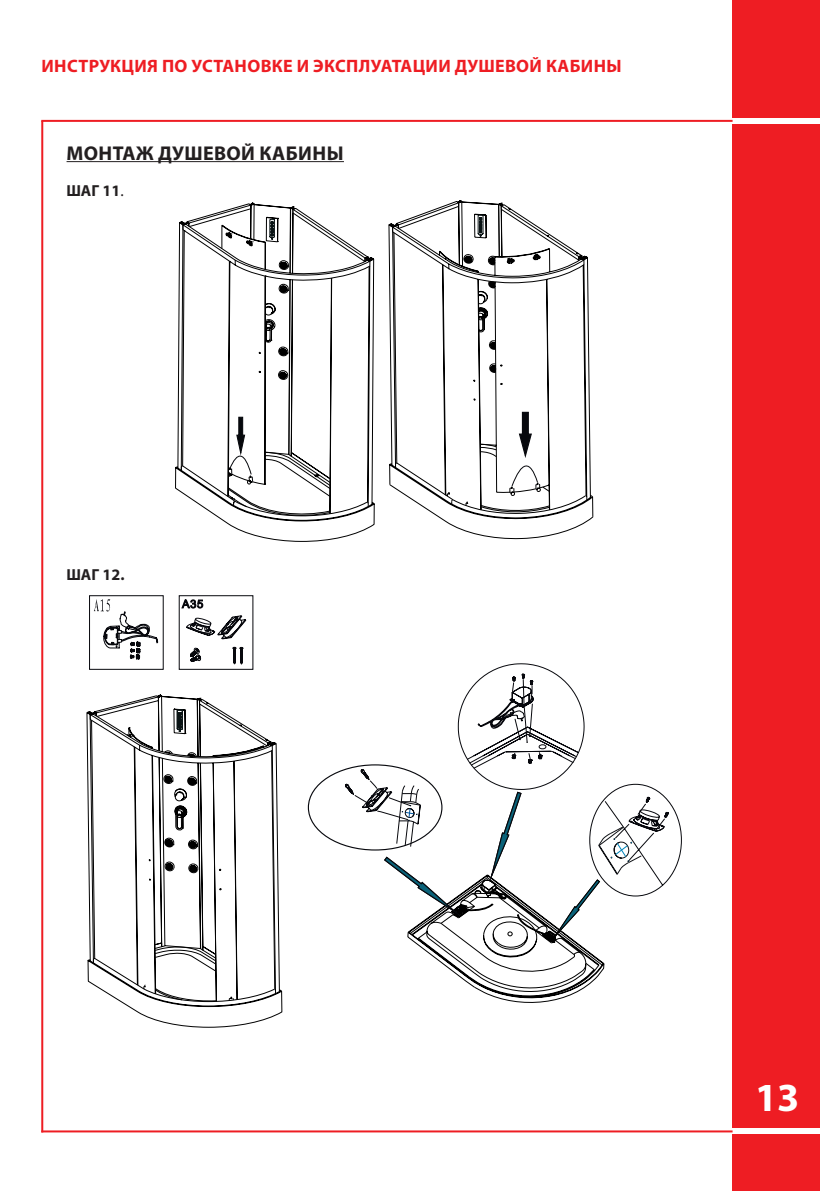
<style>
.page{position:relative;width:840px;height:1191px;background:#fff}
.page>*{position:absolute;margin:0;border:0;box-sizing:border-box;transform-origin:0 0}
.t1{font:700 40px "Myriad Pro";color:#fff}
.t2{font:700 20px "Myriad Pro";letter-spacing:.02em;color:#231f20}
.t3{font:700 18px "Myriad Pro";letter-spacing:.02em;color:#ee1d23}
.t4{font:700 16px "Myriad Pro";color:#231f20}
.s1{font-weight:400}
</style>
<div class="page">
<div style="left:731px;top:0;width:88px;height:1191px;background:#ee1d23"></div>
<div style="left:689px;top:118px;width:130px;height:6px;background:#fff"></div>
<div style="left:689px;top:1128px;width:130px;height:6px;background:#fff"></div>
<hr style="left:41px;top:120px;width:691px;height:2px;background:#ee1d23">
<hr style="left:41px;top:121px;width:2px;height:1011px;background:#ee1d23">
<hr style="left:41px;top:1130px;width:691px;height:2px;background:#ee1d23">
<hr style="left:66px;top:161px;width:278px;height:1px;background:#231f20">
<svg style="left:202px;top:203px;width:108px;height:14px"></svg>
<svg style="left:175px;top:217px;width:199px;height:324px"></svg>
<svg style="left:228px;top:240px;width:25px;height:244px"></svg>
<svg style="left:421px;top:200px;width:98px;height:14px"></svg>
<svg style="left:389px;top:214px;width:202px;height:325px"></svg>
<svg style="left:389px;top:254px;width:203px;height:265px"></svg>
<svg style="left:477px;top:215px;width:6px;height:21px"></svg>
<svg style="left:182px;top:600px;width:21px;height:8px"></svg>
<svg style="left:186px;top:615px;width:60px;height:50px"></svg>
<svg style="left:94px;top:599px;width:64px;height:61px"></svg>
<div style="left:89px;top:595px;width:74px;height:74px;border:1px solid #07080d"></div>
<svg style="left:307px;top:663px;width:374px;height:340px"></svg>
<svg style="left:107px;top:694px;width:110px;height:14px"></svg>
<svg style="left:88px;top:708px;width:194px;height:319px"></svg>
<svg style="left:126px;top:709px;width:107px;height:292px"></svg>
<p class="t3" style="left:41px;top:54px;width:581px">ИНСТРУКЦИЯ ПО УСТАНОВКЕ И ЭКСПЛУАТАЦИИ ДУШЕВОЙ КАБИНЫ</p>
<p class="t2" style="left:66px;top:140px;width:278px">МОНТАЖ ДУШЕВОЙ КАБИНЫ</p>
<p class="t4" style="left:66px;top:180px;width:59px">ШАГ 11<span class="s1">.</span></p>
<p class="t4" style="left:66px;top:564px;width:60px">ШАГ 12.</p>
<h1 class="t1" style="left:754px;top:1071px;width:46px">13</h1>
</div>
